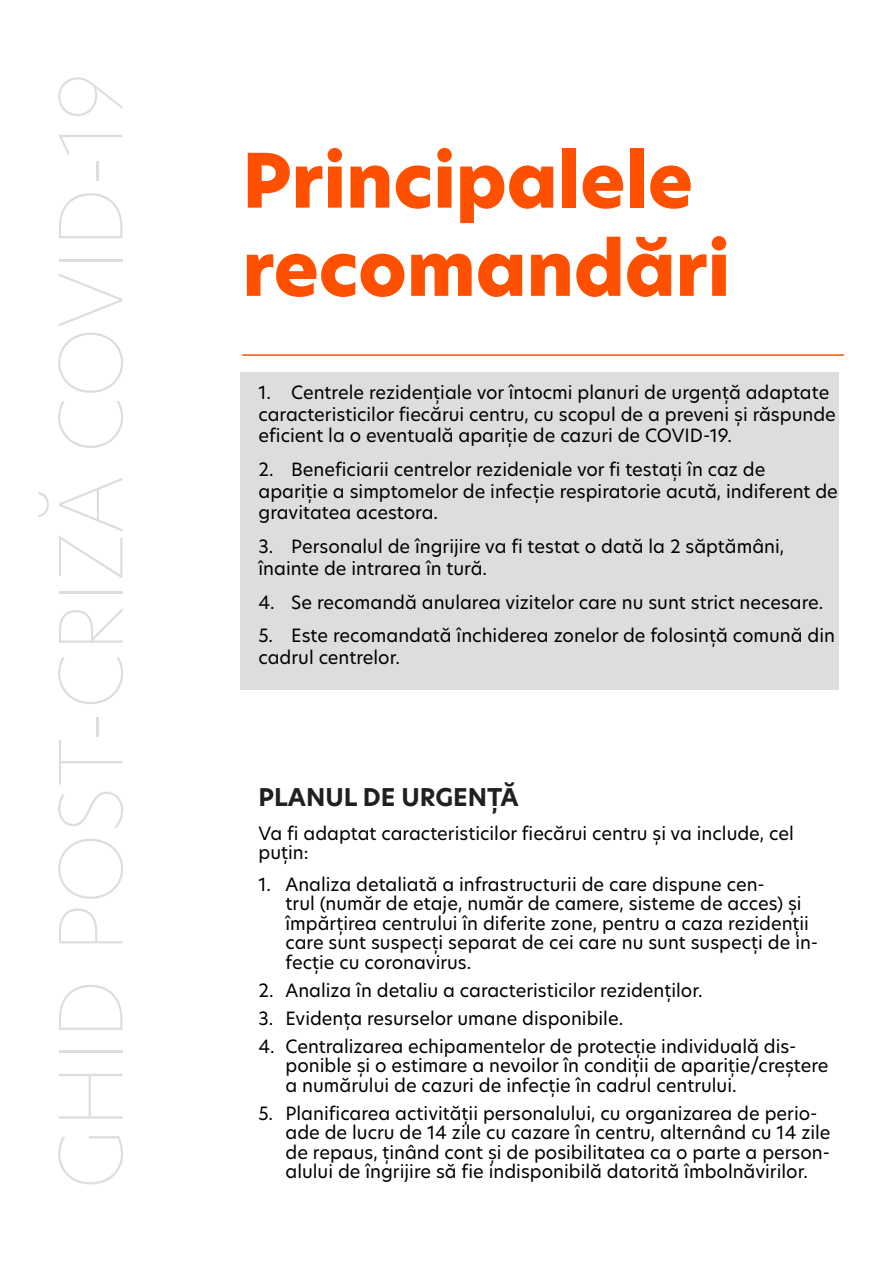
<style>
.page{position:relative;width:893px;height:1263px;background:#fff}
.page>*{position:absolute;margin:0;border:0;box-sizing:border-box;transform-origin:0 0}
.t1{font:100 85.5px "Hero New";color:#dcdddf}
.t2{font:800 73.5px/88.2px "Hero New";color:#ff5000}
.t3{font:700 24px "Hero New";color:#231f20}
.t4{font:18px/19.5px "Hero New";color:#000}
</style>
<div class="page">
<div style="left:240px;top:372px;width:599px;height:318px;background:#dcdddf"></div>
<hr style="left:242px;top:354px;width:602px;height:2px;background:#ff5000">
<h1 class="t1" style="left:33px;top:1190px;width:1119px;rotate:-90deg">GHID POST-CRIZĂ COVID-19</h1>
<p class="t2" style="left:242px;top:137px;width:489px">Principalele recomandări</p>
<p class="t4" style="left:259px;top:381px;width:579px;line-height:21.6px">1. Centrele rezidențiale vor întocmi planuri de urgență adaptate caracteristicilor fiecărui centru, cu scopul de a preveni și răspunde eficient la o eventuală apariție de cazuri de COVID-19.</p>
<p class="t4" style="left:259px;top:458px;width:581px;line-height:21.6px">2. Beneficiarii centrelor rezideniale vor fi testați în caz de apariție a simptomelor de infecție respiratorie acută, indiferent de gravitatea acestora.</p>
<p class="t4" style="left:259px;top:535px;width:527px;line-height:21.6px">3. Personalul de îngrijire va fi testat o dată la 2 săptămâni, înainte de intrarea în tură.</p>
<p class="t4" style="left:259px;top:592px;width:566px">4. Se recomandă anularea vizitelor care nu sunt strict necesare.</p>
<p class="t4" style="left:259px;top:624px;width:578px;line-height:21.6px">5. Este recomandată închiderea zonelor de folosință comună din cadrul centrelor.</p>
<p class="t3" style="left:259px;top:780px;width:262px">PLANUL DE URGENȚĂ</p>
<p class="t4" style="left:259px;top:823px;width:537px">Va fi adaptat caracteristicilor fiecărui centru și va include, cel puțin:</p>
<p class="t4" style="left:286px;top:874px;width:534px;text-indent:-27px">1. Analiza detaliată a infrastructurii de care dispune cen-<br>trul (număr de etaje, număr de camere, sisteme de acces) și împărțirea centrului în diferite zone, pentru a caza rezidenții care sunt suspecți separat de cei care nu sunt suspecți de in&shy;fecție cu coronavirus.</p>
<p class="t4" style="left:259px;top:980px;width:446px">2. Analiza în detaliu a caracteristicilor rezidenților.</p>
<p class="t4" style="left:259px;top:1008px;width:366px">3. Evidența resurselor umane disponibile.</p>
<p class="t4" style="left:286px;top:1036px;width:545px;text-indent:-27px">4. Centralizarea echipamentelor de protecție individuală dis&shy;ponible și o estimare a nevoilor în condiții de apariție/creștere a numărului de cazuri de infecție în cadrul centrului.</p>
<p class="t4" style="left:286px;top:1103px;width:547px;text-indent:-27px">5. Planificarea activității personalului, cu organizarea de perio&shy;ade de lucru de 14 zile cu cazare în centru, alternând cu 14 zile de repaus, ținând cont și de posibilitatea ca o parte a person&shy;alului de îngrijire să fie indisponibilă datorită îmbolnăvirilor.</p>
</div>
